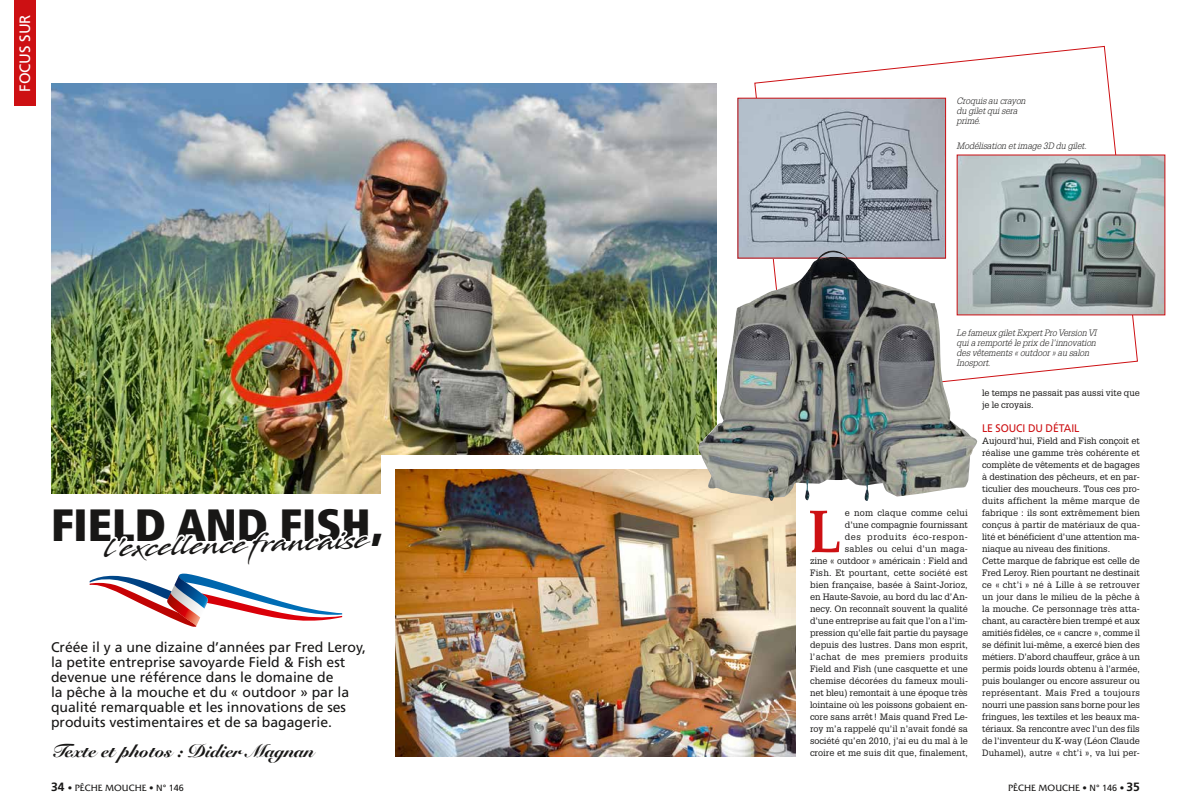
<style>
.page{position:relative;width:1191px;height:808px;background:#fff}
.page>*{position:absolute;margin:0;border:0;box-sizing:border-box;transform-origin:0 0}
.t1{font:700 60.8px "Palatino LT Std";color:#cd1013;scale:.9 1}
.t2{font:900 condensed 45.2px "Frutiger LT Com";color:#181716}
.t3{font:25.8px "Stingray";color:#181716}
.t4{font:900 18px "Snell Roundhand";color:#181716}
.t5{font:15px "Frutiger LT Com";letter-spacing:-.005em;color:#fff}
.t6{font:14px/15px "Frutiger LT Com";color:#181716}
.t7{font:11px "Frutiger LT Com";letter-spacing:-.005em;color:#cd1013;scale:.95 1}
.t8{font:9px/12px "Glypha LT Std";letter-spacing:-.005em;color:#181716}
.t9{font:italic 300 9px/10px "Glypha LT Std";letter-spacing:-.005em;color:#181716}
.t10{font:9px "Friz Quadrata Com";color:#181716}
.s1{font-family:"Frutiger LT Com";font-weight:700;font-size:12px}
.s2{font-family:"Frutiger LT Com"}
</style>
<div class="page">
<img style="left:51px;top:84px;width:666px;height:410px">
<div style="left:381px;top:455px;width:429px;height:53px;background:#fff"></div>
<img style="left:395px;top:469px;width:401px;height:288px">
<svg style="left:753px;top:45px;width:385px;height:334px"></svg>
<img style="left:739px;top:100px;width:205px;height:150px">
<div style="left:737px;top:98px;width:209px;height:161px;border:1px solid #cd1013"></div>
<img style="left:958px;top:156px;width:205px;height:157px">
<img style="left:698px;top:250px;width:279px;height:251px">
<svg style="left:90px;top:573px;width:253px;height:54px"></svg>
<div style="left:14px;top:0;width:22px;height:106px;background:#cd1013"></div>
<h3 class="t5" style="left:16px;top:92px;width:79px;rotate:-90deg">FOCUS SUR</h3>
<p class="t9" style="left:956px;top:96px;width:70px">Croquis au crayon du gilet qui sera primé.</p>
<p class="t9" style="left:956px;top:141px;width:132px">Modélisation et image 3D du gilet.</p>
<h2 class="t2" style="left:51px;top:497px;width:333px">FIELD AND FISH,</h2>
<h3 class="t3" style="left:105px;top:531px;width:265px;rotate:-2deg">l’excellence francaise</h3>
<p class="t6" style="left:51px;top:639px;width:316px">Créée il y a une dizaine d’années par Fred Leroy, la petite entreprise savoyarde Field &amp; Fish est devenue une référence dans le domaine de<br>la pêche à la mouche et du « outdoor » par la qualité remarquable et les innovations de ses produits vestimentaires et de sa bagagerie.</p>
<h3 class="t4" style="left:51px;top:740px;width:264px">Texte et photos : Didier Magnan</h3>
<p class="t9" style="left:956px;top:328px;width:141px">Le fameux gilet Expert Pro Version VI qui a remporté le prix de l’innovation des vêtements « outdoor » au salon<br>Inosport.</p>
<p class="t8" style="left:810px;top:507px;width:159px;text-align:right">e nom claque comme celui<br>d’une compagnie fournissant<br>des produits éco-respon-<br>sables ou celui d’un maga-<br>zine « outdoor » américain : Field and Fish. Et pourtant, cette société est bien française, basée à Saint-Jorioz, en Haute-Savoie, au bord du lac d’An&shy;necy. On reconnaît souvent la qualité d’une entreprise au fait que l’on a l’im&shy;pression qu’elle fait partie du paysage depuis des lustres. Dans mon esprit, l’achat de mes premiers produits Field and Fish (une casquette et une chemise décorées du fameux mouli&shy;net bleu) remontait à une époque très lointaine où les poissons gobaient en&shy;core sans arrêt! Mais quand Fred Le&shy;roy m’a rappelé qu’il n’avait fondé sa société qu’en 2010, j’ai eu du mal à le croire et me suis dit que, finalement,</p>
<h1 class="t1" style="left:808px;top:496px;width:39px">L</h1>
<p class="t8" style="left:982px;top:387px;width:159px">le temps ne passait pas aussi vite que je le croyais.</p>
<p class="t7" style="left:982px;top:422px;width:104px">LE SOUCI DU DÉTAIL</p>
<p class="t8" style="left:982px;top:435px;width:159px">Aujourd’hui, Field and Fish conçoit et réalise une gamme très cohérente et complète de vêtements et de bagages à destination des pêcheurs, et en par&shy;ticulier des moucheurs. Tous ces pro&shy;duits affichent la même marque de fabrique : ils sont extrêmement bien conçus à partir de matériaux de qua&shy;lité et bénéficient d’une attention ma&shy;niaque au niveau des finitions.<br>Cette marque de fabrique est celle de Fred Leroy. Rien pourtant ne destinait ce « cht’i » né à Lille à se retrouver un jour dans le milieu de la pêche à la mouche. Ce personnage très atta&shy;chant, au caractère bien trempé et aux amitiés fidèles, ce « cancre », comme il se définit lui-même, a exercé bien des métiers. D’abord chauffeur, grâce à un permis poids lourds obtenu à l’armée, puis boulanger ou encore assureur ou représentant. Mais Fred a toujours nourri une passion sans borne pour les fringues, les textiles et les beaux ma&shy;tériaux. Sa rencontre avec l’un des fils de l’inventeur du K-way (Léon Claude Duhamel), autre « cht’i », va lui per-</p>
<p class="t10" style="left:51px;top:782px;width:134px"><span class="s1">34</span> <span class="s2">•</span> PÊCHE MOUCHE <span class="s2">• N° 146</span></p>
<p class="t10" style="left:1008px;top:782px;width:133px">PÊCHE MOUCHE <span class="s2">• N° 146 •</span> <span class="s1">35</span></p>
</div>
